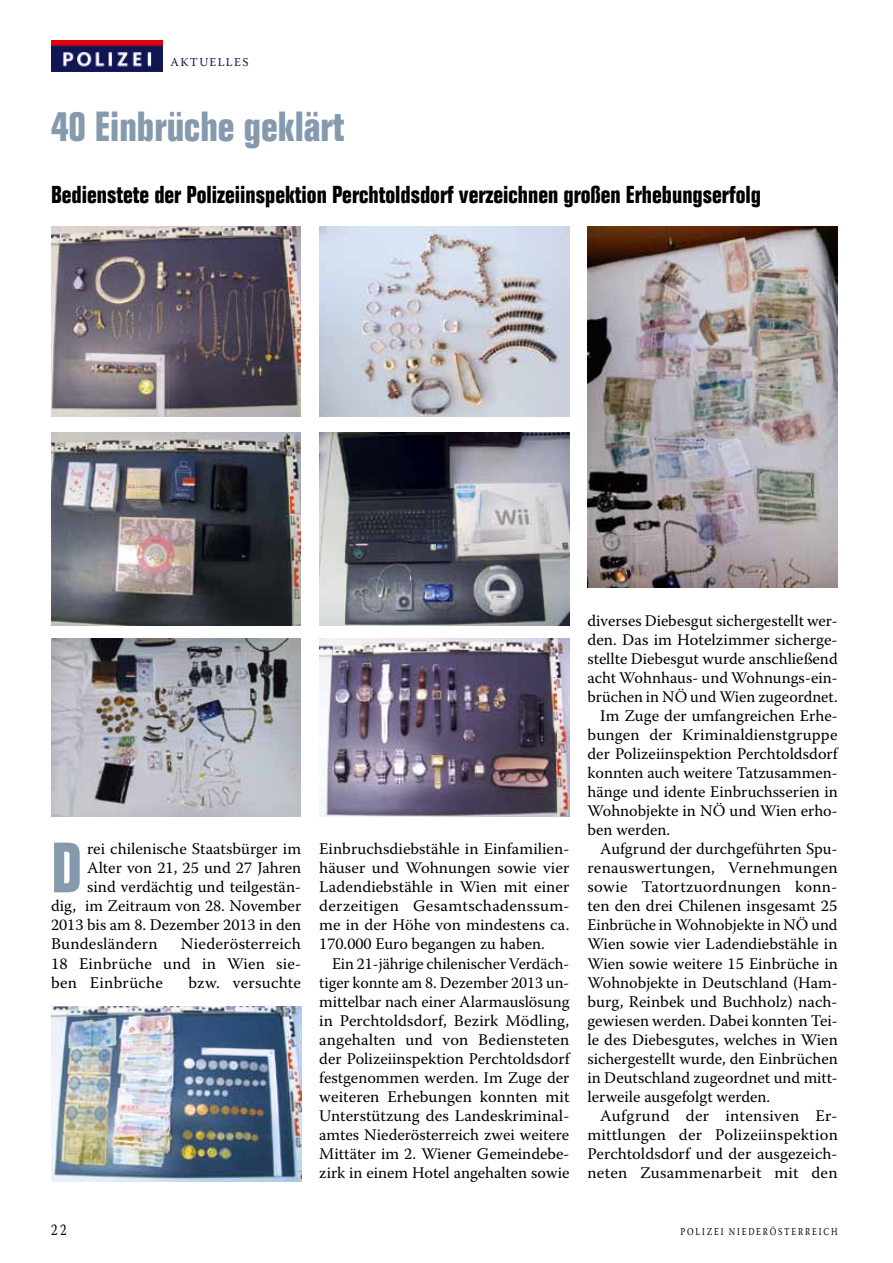
<style>
.page{position:relative;width:893px;height:1263px;background:#fff}
.page>*{position:absolute;margin:0;border:0;box-sizing:border-box;transform-origin:0 0}
.t1{font:700 condensed 69.6px "Folio Std";color:#869aae}
.t2{font:700 condensed 41.25px "Folio Std";color:#869aae}
.t3{font:700 condensed 24px "Folio Std";color:#000}
.t4{font:16.2px/19px "Warnock Pro";color:#000;text-align:justify}
.t5{font:16.2px "Warnock Pro";letter-spacing:.02em;color:#000}
.t6{font:16.2px "Warnock Pro";color:#000;scale:.8 1}
.t7{font:12px "Warnock Pro";letter-spacing:.115em;color:#111551}
.t8{font:10.5px "Warnock Pro";color:#000;scale:.8 1}
</style>
<div class="page">
<img style="left:51px;top:226px;width:250px;height:190px">
<img style="left:51px;top:638px;width:250px;height:178px">
<img style="left:51px;top:432px;width:250px;height:194px">
<img style="left:320px;top:226px;width:249px;height:190px">
<img style="left:320px;top:432px;width:249px;height:194px">
<img style="left:587px;top:226px;width:251px;height:362px">
<img style="left:320px;top:638px;width:249px;height:178px">
<img style="left:51px;top:1007px;width:250px;height:175px">
<img style="left:51px;top:40px;width:111px;height:32px">
<p class="t7" style="left:170px;top:55px;width:80px">Aktuelles</p>
<p class="t2" style="left:51px;top:103px;width:295px">40 Einbrüche geklärt</p>
<p class="t3" style="left:51px;top:182px;width:711px">Bedienstete der Polizeiinspektion Perchtoldsdorf verzeichnen großen Erhebungserfolg</p>
<p class="t1" style="left:51px;top:829px;width:32px">D</p>
<p class="t4" style="left:87px;top:839px;width:215px">rei chilenische Staatsbürger im</p>
<p class="t4" style="left:87px;top:858px;width:216px">Alter von 21, 25 und 27 Jahren</p>
<p class="t4" style="left:87px;top:877px;width:216px">sind verdächtig und teilgestän-</p>
<p class="t4" style="left:51px;top:896px;width:252px">dig, im Zeitraum von 28. November</p>
<p class="t4" style="left:51px;top:915px;width:252px">2013 bis am 8. Dezember 2013 in den</p>
<p class="t4" style="left:51px;top:934px;width:108px">Bundesländern</p>
<p class="t4" style="left:51px;top:934px;width:252px;text-indent:130px">Niederösterreich 18 Einbrüche und in Wien sie&shy;ben Einbrüche</p>
<p class="t4" style="left:189px;top:972px;width:114px">bzw. versuchte</p>
<p class="t4" style="left:319px;top:839px;width:252px">Einbruchsdiebstähle in Einfamilien-</p>
<p class="t4" style="left:319px;top:858px;width:252px">häuser und Wohnungen sowie vier</p>
<p class="t4" style="left:319px;top:877px;width:252px">Ladendiebstähle in Wien mit einer</p>
<p class="t5" style="left:319px;top:896px;width:252px">derzeitigen Gesamtschadenssum-</p>
<p class="t4" style="left:319px;top:915px;width:252px">me in der Höhe von mindestens ca.</p>
<p class="t4" style="left:319px;top:934px;width:227px">170.000 Euro begangen zu haben.</p>
<p class="t4" style="left:332px;top:953px;width:239px">Ein 21-jährige chilenischer Verdäch-</p>
<p class="t4" style="left:319px;top:972px;width:252px">tiger konnte am 8. Dezember 2013 un-</p>
<p class="t4" style="left:319px;top:991px;width:252px">mittelbar nach einer Alarmauslösung</p>
<p class="t4" style="left:319px;top:1010px;width:252px">in Perchtoldsdorf, Bezirk Mödling,</p>
<p class="t4" style="left:319px;top:1029px;width:252px">angehalten und von Bediensteten</p>
<p class="t4" style="left:319px;top:1049px;width:252px">der Polizeiinspektion Perchtoldsdorf</p>
<p class="t4" style="left:319px;top:1068px;width:252px">festgenommen werden. Im Zuge der</p>
<p class="t4" style="left:319px;top:1087px;width:252px">weiteren Erhebungen konnten mit</p>
<p class="t4" style="left:319px;top:1106px;width:252px">Unterstützung des Landeskriminal-</p>
<p class="t4" style="left:319px;top:1125px;width:252px">amtes Niederösterreich zwei weitere</p>
<p class="t4" style="left:319px;top:1144px;width:252px">Mittäter im 2. Wiener Gemeindebe-</p>
<p class="t4" style="left:319px;top:1163px;width:252px">zirk in einem Hotel angehalten sowie</p>
<p class="t4" style="left:587px;top:610px;width:252px">diverses Diebesgut sichergestellt wer-</p>
<p class="t4" style="left:587px;top:629px;width:252px">den. Das im Hotelzimmer sicherge-</p>
<p class="t4" style="left:587px;top:648px;width:252px">stellte Diebesgut wurde anschließend</p>
<p class="t4" style="left:587px;top:668px;width:252px">acht Wohnhaus- und Wohnungs-ein-</p>
<p class="t4" style="left:587px;top:687px;width:252px">brüchen in NÖ und Wien zugeordnet.</p>
<p class="t4" style="left:600px;top:706px;width:239px">Im Zuge der umfangreichen Erhe-</p>
<p class="t4" style="left:587px;top:725px;width:252px">bungen der Kriminaldienstgruppe</p>
<p class="t4" style="left:587px;top:744px;width:252px">der Polizeiinspektion Perchtoldsdorf</p>
<p class="t4" style="left:587px;top:763px;width:252px">konnten auch weitere Tatzusammen-</p>
<p class="t4" style="left:587px;top:782px;width:252px">hänge und idente Einbruchsserien in</p>
<p class="t4" style="left:587px;top:801px;width:252px">Wohnobjekte in NÖ und Wien erho-</p>
<p class="t4" style="left:587px;top:820px;width:84px">ben werden.</p>
<p class="t4" style="left:600px;top:839px;width:239px">Aufgrund der durchgeführten Spu-</p>
<p class="t4" style="left:587px;top:858px;width:252px">renauswertungen, Vernehmungen</p>
<p class="t4" style="left:587px;top:877px;width:252px">sowie Tatortzuordnungen konn-</p>
<p class="t4" style="left:587px;top:896px;width:251px">ten den drei Chilenen insgesamt 25</p>
<p class="t4" style="left:587px;top:915px;width:252px">Einbrüche in Wohnobjekte in NÖ und</p>
<p class="t4" style="left:587px;top:934px;width:252px">Wien sowie vier Ladendiebstähle in</p>
<p class="t4" style="left:587px;top:953px;width:252px">Wien sowie weitere 15 Einbrüche in</p>
<p class="t4" style="left:587px;top:972px;width:252px">Wohnobjekte in Deutschland (Ham-</p>
<p class="t4" style="left:587px;top:991px;width:252px">burg, Reinbek und Buchholz) nach-</p>
<p class="t4" style="left:587px;top:1010px;width:252px">gewiesen werden. Dabei konnten Tei-</p>
<p class="t4" style="left:587px;top:1029px;width:252px">le des Diebesgutes, welches in Wien</p>
<p class="t4" style="left:587px;top:1049px;width:252px">sichergestellt wurde, den Einbrüchen</p>
<p class="t4" style="left:587px;top:1068px;width:252px">in Deutschland zugeordnet und mitt-</p>
<p class="t4" style="left:587px;top:1087px;width:184px">lerweile ausgefolgt werden.</p>
<p class="t5" style="left:600px;top:1106px;width:239px">Aufgrund der intensiven Er-</p>
<p class="t4" style="left:587px;top:1125px;width:252px">mittlungen der Polizeiinspektion</p>
<p class="t4" style="left:587px;top:1144px;width:252px">Perchtoldsdorf und der ausgezeich-</p>
<p class="t4" style="left:587px;top:1163px;width:252px">neten Zusammenarbeit mit den</p>
<p class="t6" style="left:51px;top:1220px;width:21px">22</p>
<p class="t8" style="left:681px;top:1225px;width:17px">Polizei</p>
<p class="t8" style="left:729px;top:1225px;width:20px">Niederösterreich</p>
</div>
